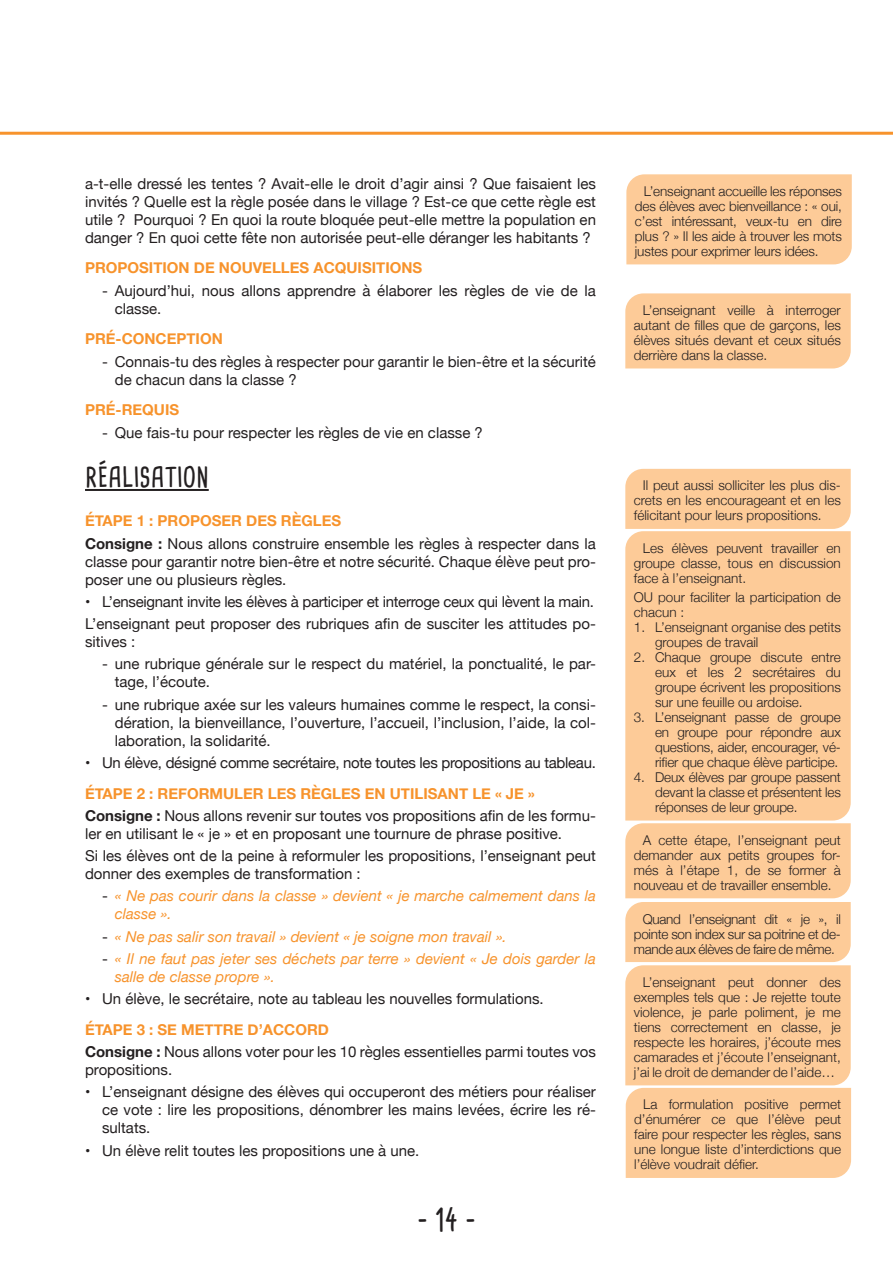
<style>
.page{position:relative;width:893px;height:1263px;background:#fff}
.page>*{position:absolute;margin:0;border:0;box-sizing:border-box;transform-origin:0 0}
.t1{font:700 30px "Cardenio Modern";color:#231f20}
.TITRES{font:700 27px "Cardenio Modern";color:#231f20}
.PUCES{font:15px/18px "Helvetica Neue";color:#231f20}
.t2{font:italic 15px/18px "Helvetica Neue";color:#f7932c}
.ST{font:700 15px "Helvetica Neue";color:#f7932c}
.PUCES-2{font:15px "Helvetica Neue";letter-spacing:-.02em;color:#231f20}
.bloc{font:300 13.5px/15px "Helvetica Neue";color:#231f20;text-align:justify}
.s1{font-weight:700}
.s2{font-style:normal;color:#231f20}
</style>
<div class="page">
<hr style="left:0;top:132px;width:893px;height:3px;background:#f7932c">
<div style="left:626px;top:174px;width:226px;height:90px;background:#fdcb98"></div>
<div style="left:625px;top:293px;width:226px;height:75px;background:#fdcb98"></div>
<hr style="left:85px;top:489px;width:124px;height:2px;background:#231f20">
<div style="left:625px;top:469px;width:226px;height:60px;background:#fdcb98"></div>
<div style="left:625px;top:531px;width:226px;height:289px;background:#fdcb98"></div>
<div style="left:625px;top:823px;width:226px;height:355px;background:#fdcb98"></div>
<p class="PUCES" style="left:85px;top:175px;width:512px;text-align:justify">a-t-elle dressé les tentes ? Avait-elle le droit d’agir ainsi ? Que faisaient les invités ? Quelle est la règle posée dans le village ? Est-ce que cette règle est utile ? Pourquoi ? En quoi la route bloquée peut-elle mettre la population en danger ? En quoi cette fête non autorisée peut-elle déranger les habitants ?</p>
<p class="ST" style="left:85px;top:256px;width:339px">PROPOSITION DE NOUVELLES ACQUISITIONS</p>
<p class="PUCES" style="left:115px;top:282px;width:483px;text-indent:-13px">- Aujourd’hui, nous allons apprendre à élaborer les règles de vie de la classe.</p>
<p class="ST" style="left:85px;top:327px;width:139px">PRÉ-CONCEPTION</p>
<p class="PUCES" style="left:115px;top:353px;width:483px;text-indent:-13px">- Connais-tu des règles à respecter pour garantir le bien-être et la sécurité de chacun dans la classe ?</p>
<p class="ST" style="left:85px;top:398px;width:96px">PRÉ-REQUIS</p>
<p class="PUCES" style="left:102px;top:424px;width:382px">- Que fais-tu pour respecter les règles de vie en classe ?</p>
<p class="TITRES" style="left:85px;top:459px;width:125px">RÉALISATION</p>
<p class="ST" style="left:85px;top:509px;width:258px">ÉTAPE 1 : PROPOSER DES RÈGLES</p>
<p class="PUCES" style="left:85px;top:535px;width:512px;text-align:justify"><span class="s1">Consigne :</span> Nous allons construire ensemble les règles à respecter dans la classe pour garantir notre bien-être et notre sécurité. Chaque élève peut pro&shy;poser une ou plusieurs règles.</p>
<p class="PUCES-2" style="left:85px;top:591px;width:510px">• L’enseignant invite les élèves à participer et interroge ceux qui lèvent la main.</p>
<p class="PUCES" style="left:85px;top:616px;width:512px">L’enseignant peut proposer des rubriques afin de susciter les attitudes po&shy;sitives :</p>
<p class="PUCES" style="left:115px;top:656px;width:483px;text-indent:-13px">- une rubrique générale sur le respect du matériel, la ponctualité, le par&shy;tage, l’écoute.</p>
<p class="PUCES" style="left:115px;top:696px;width:483px;text-align:justify;text-indent:-13px">- une rubrique axée sur les valeurs humaines comme le respect, la consi&shy;dération, la bienveillance, l’ouverture, l’accueil, l’inclusion, l’aide, la col&shy;laboration, la solidarité.</p>
<p class="PUCES-2" style="left:85px;top:752px;width:512px">• Un élève, désigné comme secrétaire, note toutes les propositions au tableau.</p>
<p class="ST" style="left:85px;top:781px;width:451px">ÉTAPE 2 : REFORMULER LES RÈGLES EN UTILISANT LE « JE »</p>
<p class="PUCES" style="left:85px;top:807px;width:512px"><span class="s1">Consigne :</span> Nous allons revenir sur toutes vos propositions afin de les formu&shy;ler en utilisant le « je » et en proposant une tournure de phrase positive.</p>
<p class="PUCES" style="left:85px;top:848px;width:512px">Si les élèves ont de la peine à reformuler les propositions, l’enseignant peut donner des exemples de transformation :</p>
<p class="t2" style="left:115px;top:888px;width:483px;text-indent:-13px"><span class="s2">-</span> « Ne pas courir dans la classe » devient « je marche calmement dans la classe ».</p>
<p class="t2" style="left:102px;top:928px;width:406px"><span class="s2">-</span> « Ne pas salir son travail » devient « je soigne mon travail ».</p>
<p class="t2" style="left:115px;top:950px;width:483px;text-indent:-13px"><span class="s2">-</span> « Il ne faut pas jeter ses déchets par terre » devient « Je dois garder la salle de classe propre ».</p>
<p class="PUCES" style="left:85px;top:991px;width:460px">• Un élève, le secrétaire, note au tableau les nouvelles formulations.</p>
<p class="ST" style="left:85px;top:1018px;width:245px">ÉTAPE 3 : SE METTRE D’ACCORD</p>
<p class="PUCES" style="left:85px;top:1044px;width:512px"><span class="s1">Consigne :</span> Nous allons voter pour les 10 règles essentielles parmi toutes vos propositions.</p>
<p class="PUCES" style="left:102px;top:1084px;width:495px;text-align:justify;text-indent:-17px">• L’enseignant désigne des élèves qui occuperont des métiers pour réaliser ce vote : lire les propositions, dénombrer les mains levées, écrire les ré&shy;sultats.</p>
<p class="PUCES" style="left:85px;top:1142px;width:336px">• Un élève relit toutes les propositions une à une.</p>
<h1 class="t1" style="left:417px;top:1200px;width:60px">- 14 -</h1>
<p class="bloc" style="left:635px;top:183px;width:209px;text-indent:9px">L’enseignant accueille les réponses des élèves avec bienveillance : « oui, c’est intéressant, veux-tu en dire plus ? » Il les aide à trouver les mots justes pour exprimer leurs idées.</p>
<p class="bloc" style="left:634px;top:302px;width:209px;text-indent:9px">L’enseignant veille à interroger autant de filles que de garçons, les élèves situés devant et ceux situés derrière dans la classe.</p>
<p class="bloc" style="left:634px;top:477px;width:209px;text-indent:9px">Il peut aussi solliciter les plus dis&shy;crets en les encourageant et en les félicitant pour leurs propositions.</p>
<p class="bloc" style="left:634px;top:539px;width:209px;text-indent:9px">Les élèves peuvent travailler en groupe classe, tous en discussion face à l’enseignant.</p>
<p class="bloc" style="left:634px;top:589px;width:208px">OU pour faciliter la participation de chacun :</p>
<p class="bloc" style="left:655px;top:619px;width:187px;text-indent:-21px">1. L’enseignant organise des petits groupes de travail</p>
<p class="bloc" style="left:655px;top:649px;width:187px;text-indent:-21px">2. Chaque groupe discute entre eux et les 2 secrétaires du groupe écrivent les propositions sur une feuille ou ardoise.</p>
<p class="bloc" style="left:655px;top:709px;width:187px;text-indent:-21px">3. L’enseignant passe de groupe en groupe pour répondre aux questions, aider, encourager, vé&shy;rifier que chaque élève participe.</p>
<p class="bloc" style="left:655px;top:769px;width:187px;text-indent:-21px">4. Deux élèves par groupe passent devant la classe et présentent les réponses de leur groupe.</p>
<p class="bloc" style="left:634px;top:831px;width:209px;text-indent:9px">A cette étape, l’enseignant peut demander aux petits groupes for&shy;més à l’étape 1, de se former à nouveau et de travailler ensemble.</p>
<p class="bloc" style="left:634px;top:910px;width:208px;text-indent:9px">Quand l’enseignant dit « je », il pointe son index sur sa poitrine et de&shy;mande aux élèves de faire de même.</p>
<p class="bloc" style="left:634px;top:973px;width:209px;text-indent:9px">L’enseignant peut donner des exemples tels que : Je rejette toute violence, je parle poliment, je me tiens correctement en classe, je respecte les horaires, j’écoute mes camarades et j’écoute l’enseignant, j’ai le droit de demander de l’aide…</p>
<p class="bloc" style="left:634px;top:1096px;width:209px;text-indent:9px">La formulation positive permet d’énumérer ce que l’élève peut faire pour respecter les règles, sans une longue liste d’interdictions que l’élève voudrait défier.</p>
</div>
